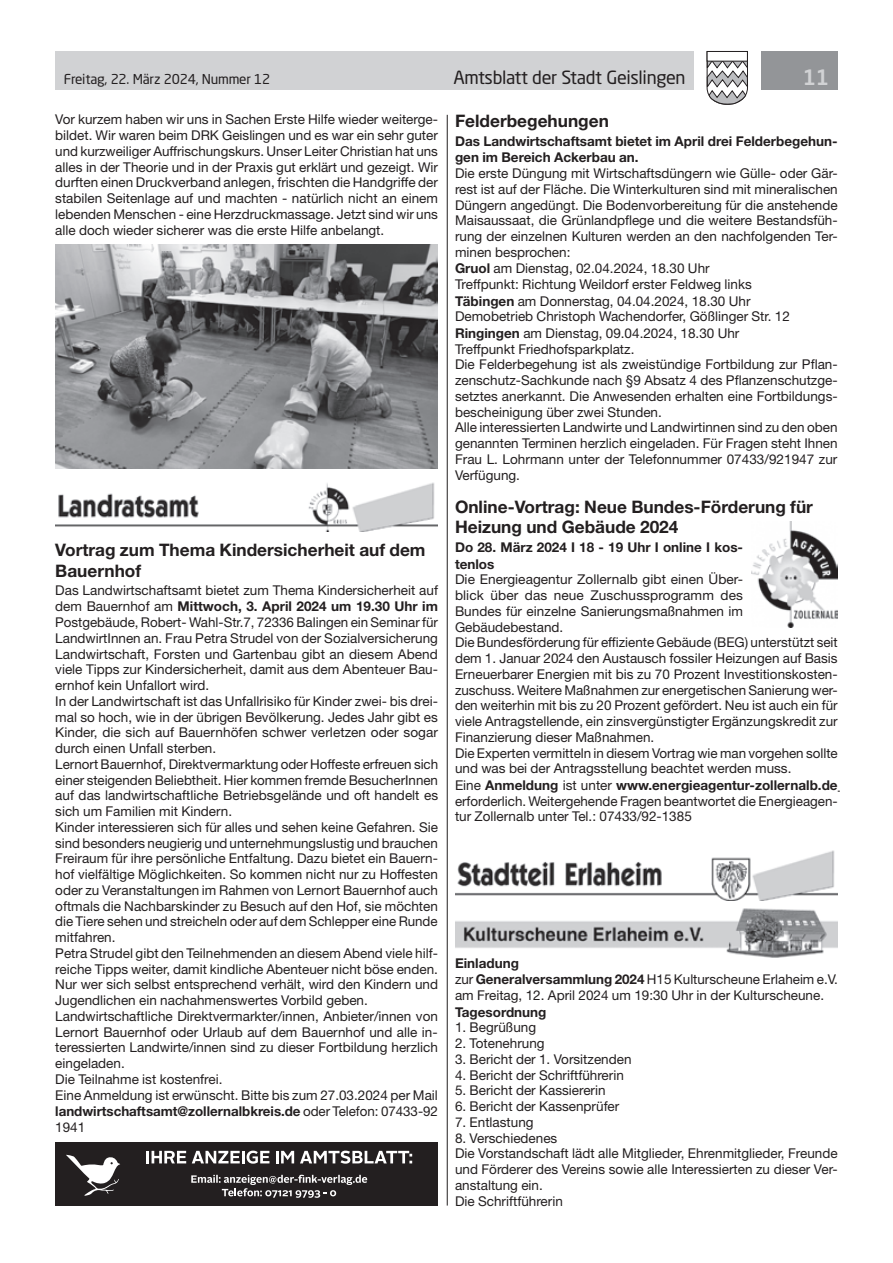
<style>
.page{position:relative;width:893px;height:1263px;background:#fff}
.page>*{position:absolute;margin:0;border:0;box-sizing:border-box;transform-origin:0 0}
.t1{font:500 21px "Neo Sans Std";color:#d1d2d4}
.t2{font:18px "Neo Sans Std";letter-spacing:-.02em;color:#231f20}
.t3{font:700 17.25px/20.5px "Helvetica Neue LT Std";color:#231f20}
.t4{font:13.5px/15.8px "Helvetica Neue LT Std";color:#231f20}
.t5{font:700 13.5px/16.5px "Helvetica Neue LT Std";color:#231f20}
.t6{font:13.5px "Neo Sans Std";letter-spacing:-.015em;color:#231f20}
.s1{font-weight:700}
</style>
<div class="page">
<div style="left:55px;top:51px;width:639px;height:38px;background:#d1d2d4"></div>
<div style="left:761px;top:51px;width:77px;height:38px;background:#939598"></div>
<svg style="left:706px;top:51px;width:42px;height:54px"></svg>
<div style="left:707px;top:51px;width:41px;height:10px;background:#fff;border:1px solid #231f20"></div>
<hr style="left:447px;top:115px;width:1px;height:1090px;background:#231f20">
<img style="left:55px;top:244px;width:383px;height:224px">
<img style="left:55px;top:482px;width:383px;height:50px">
<img style="left:455px;top:850px;width:383px;height:50px">
<img style="left:455px;top:908px;width:383px;height:50px">
<div style="left:55px;top:1142px;width:383px;height:63px;background:#231f20"></div>
<svg style="left:66px;top:1155px;width:54px;height:41px"></svg>
<svg style="left:146px;top:1151px;width:40px;height:12px"></svg>
<svg style="left:192px;top:1150px;width:77px;height:14px"></svg>
<svg style="left:276px;top:1151px;width:18px;height:12px"></svg>
<svg style="left:300px;top:1150px;width:112px;height:14px"></svg>
<svg style="left:191px;top:1175px;width:176px;height:23px"></svg>
<img style="left:752px;top:521px;width:86px;height:106px">
<p class="t6" style="left:64px;top:71px;width:208px">Freitag, 22. März 2024, Nummer 12</p>
<h2 class="t2" style="left:453px;top:66px;width:234px">Amtsblatt der Stadt Geislingen</h2>
<h1 class="t1" style="left:803px;top:64px;width:28px">11</h1>
<p class="t4" style="left:55px;top:112px;width:384px;text-align:justify">Vor kurzem haben wir uns in Sachen Erste Hilfe wieder weiterge&shy;bildet. Wir waren beim DRK Geislingen und es war ein sehr guter und kurzweiliger Auffrischungskurs. Unser Leiter Christian hat uns alles in der Theorie und in der Praxis gut erklärt und gezeigt. Wir durften einen Druckverband anlegen, frischten die Handgriffe der stabilen Seitenlage auf und machten - natürlich nicht an einem lebenden Menschen - eine Herzdruckmassage. Jetzt sind wir uns alle doch wieder sicherer was die erste Hilfe anbelangt.</p>
<p class="t3" style="left:455px;top:110px;width:155px">Felderbegehungen</p>
<p class="t5" style="left:455px;top:132px;width:384px">Das Landwirtschaftsamt bietet im April drei Felderbegehun&shy;gen im Bereich Ackerbau an.</p>
<p class="t4" style="left:455px;top:165px;width:384px">Die erste Düngung mit Wirtschaftsdüngern wie Gülle- oder Gär&shy;rest ist auf der Fläche. Die Winterkulturen sind mit mineralischen Düngern angedüngt. Die Bodenvorbereitung für die anstehende Maisaussaat, die Grünlandpflege und die weitere Bestandsfüh&shy;rung der einzelnen Kulturen werden an den nachfolgenden Ter&shy;minen besprochen:<br><span class="s1">Gruol</span> am Dienstag, 02.04.2024, 18.30 Uhr<br>Treffpunkt: Richtung Weildorf erster Feldweg links<br><span class="s1">Täbingen</span> am Donnerstag, 04.04.2024, 18.30 Uhr<br>Demobetrieb Christoph Wachendorfer, Gößlinger Str. 12<br><span class="s1">Ringingen</span> am Dienstag, 09.04.2024, 18.30 Uhr<br>Treffpunkt Friedhofsparkplatz.<br>Die Felderbegehung ist als zweistündige Fortbildung zur Pflan&shy;zenschutz-Sachkunde nach §9 Absatz 4 des Pflanzenschutzge&shy;setztes anerkannt. Die Anwesenden erhalten eine Fortbildungs&shy;bescheinigung über zwei Stunden.<br>Alle interessierten Landwirte und Landwirtinnen sind zu den oben genannten Terminen herzlich eingeladen. Für Fragen steht Ihnen Frau L. Lohrmann unter der Telefonnummer 07433/921947 zur Verfügung.</p>
<p class="t3" style="left:455px;top:496px;width:359px">Online-Vortrag: Neue Bundes-Förderung für<br>Heizung und Gebäude 2024</p>
<p class="t5" style="left:455px;top:539px;width:290px">Do 28. März 2024 I 18 - 19 Uhr I online I kos&shy;tenlos</p>
<p class="t4" style="left:455px;top:571px;width:384px">Die Energieagentur Zollernalb gibt einen Über-<br>blick über das neue Zuschussprogramm des<br>Bundes für einzelne Sanierungsmaßnahmen im Gebäudebestand.<br>Die Bundesförderung für effiziente Gebäude (BEG) unterstützt seit dem 1. Januar 2024 den Austausch fossiler Heizungen auf Basis Erneuerbarer Energien mit bis zu 70 Prozent Investitionskosten&shy;zuschuss. Weitere Maßnahmen zur energetischen Sanierung wer&shy;den weiterhin mit bis zu 20 Prozent gefördert. Neu ist auch ein für viele Antragstellende, ein zinsvergünstigter Ergänzungskredit zur Finanzierung dieser Maßnahmen.<br>Die Experten vermitteln in diesem Vortrag wie man vorgehen sollte und was bei der Antragsstellung beachtet werden muss.<br>Eine <span class="s1">Anmeldung</span> ist unter <span class="s1">www.energieagentur-zollernalb.de </span>erforderlich. Weitergehende Fragen beantwortet die Energieagen&shy;tur Zollernalb unter Tel.: 07433/92-1385</p>
<p class="t3" style="left:55px;top:540px;width:372px">Vortrag zum Thema Kindersicherheit auf dem<br>Bauernhof</p>
<p class="t4" style="left:55px;top:582px;width:384px">Das Landwirtschaftsamt bietet zum Thema Kindersicherheit auf dem Bauernhof am <span class="s1">Mittwoch, 3. April 2024 um 19.30 Uhr im </span>Postgebäude, Robert- Wahl-Str.7, 72336 Balingen ein Seminar für LandwirtInnen an. Frau Petra Strudel von der Sozialversicherung Landwirtschaft, Forsten und Gartenbau gibt an diesem Abend viele Tipps zur Kindersicherheit, damit aus dem Abenteuer Bau&shy;ernhof kein Unfallort wird.<br>In der Landwirtschaft ist das Unfallrisiko für Kinder zwei- bis drei&shy;mal so hoch, wie in der übrigen Bevölkerung. Jedes Jahr gibt es Kinder, die sich auf Bauernhöfen schwer verletzen oder sogar durch einen Unfall sterben.<br>Lernort Bauernhof, Direktvermarktung oder Hoffeste erfreuen sich einer steigenden Beliebtheit. Hier kommen fremde BesucherInnen auf das landwirtschaftliche Betriebsgelände und oft handelt es sich um Familien mit Kindern.<br>Kinder interessieren sich für alles und sehen keine Gefahren. Sie sind besonders neugierig und unternehmungslustig und brauchen Freiraum für ihre persönliche Entfaltung. Dazu bietet ein Bauern&shy;hof vielfältige Möglichkeiten. So kommen nicht nur zu Hoffesten oder zu Veranstaltungen im Rahmen von Lernort Bauernhof auch oftmals die Nachbarskinder zu Besuch auf den Hof, sie möchten die Tiere sehen und streicheln oder auf dem Schlepper eine Runde mitfahren.<br>Petra Strudel gibt den Teilnehmenden an diesem Abend viele hilf&shy;reiche Tipps weiter, damit kindliche Abenteuer nicht böse enden.<br>Nur wer sich selbst entsprechend verhält, wird den Kindern und Jugendlichen ein nachahmenswertes Vorbild geben.<br>Landwirtschaftliche Direktvermarkter/innen, Anbieter/innen von Lernort Bauernhof oder Urlaub auf dem Bauernhof und alle in&shy;teressierten Landwirte/innen sind zu dieser Fortbildung herzlich eingeladen.<br>Die Teilnahme ist kostenfrei.<br>Eine Anmeldung ist erwünscht. Bitte bis zum 27.03.2024 per Mail <span class="s1">landwirtschaftsamt@zollernalbkreis.de</span> oder Telefon: 07433-92<br>1941</p>
<p class="t4" style="left:455px;top:955px;width:384px;line-height:16.2px"><span class="s1">Einladung<br></span>zur <span class="s1">Generalversammlung 2024</span> H15 Kulturscheune Erlaheim e.V. am Freitag, 12. April 2024 um 19:30 Uhr in der Kulturscheune.</p>
<p class="t5" style="left:455px;top:1003px;width:93px">Tagesordnung</p>
<p class="t4" style="left:455px;top:1019px;width:83px">1. Begrüßung</p>
<p class="t4" style="left:455px;top:1035px;width:91px">2. Totenehrung</p>
<p class="t4" style="left:455px;top:1051px;width:178px">3. Bericht der 1. Vorsitzenden</p>
<p class="t4" style="left:455px;top:1067px;width:170px">4. Bericht der Schriftführerin</p>
<p class="t4" style="left:455px;top:1082px;width:152px">5. Bericht der Kassiererin</p>
<p class="t4" style="left:455px;top:1098px;width:166px">6. Bericht der Kassenprüfer</p>
<p class="t4" style="left:455px;top:1114px;width:80px">7. Entlastung</p>
<p class="t4" style="left:455px;top:1130px;width:384px">8. Verschiedenes<br>Die Vorstandschaft lädt alle Mitglieder, Ehrenmitglieder, Freunde und Förderer des Vereins sowie alle Interessierten zu dieser Ver&shy;anstaltung ein.<br>Die Schriftführerin</p>
</div>
